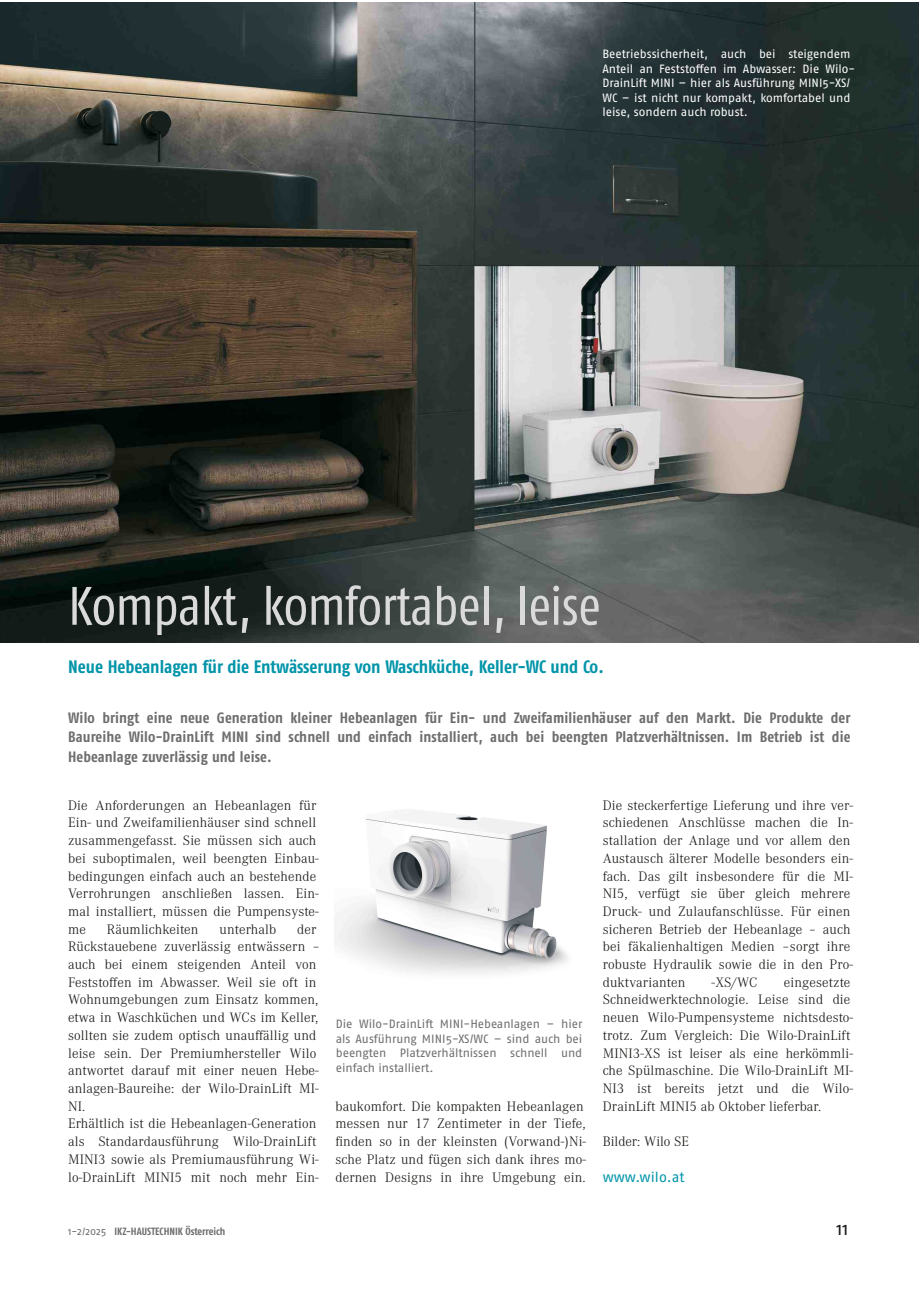
<style>
.page{position:relative;width:919px;height:1289px;background:#fff}
.page>*{position:absolute;margin:0;border:0;box-sizing:border-box;transform-origin:0 0}
.t1{font:condensed 54px "Fago OT";letter-spacing:-.015em;color:#dadada}
.t2{font:700 condensed 18px "Fago OT";letter-spacing:-.005em;color:#0094a9}
.t3{font:18px "Fago OT";color:#181715}
.t4{font:700 condensed 15px/19.5px "Fago OT";letter-spacing:.005em;color:#6f6e6e;text-align:justify}
.t5{font:300 14.25px/17.7px "Corporate A";letter-spacing:.01em;color:#181715}
.t6{font:14.25px "Fago OT";color:#0094a9}
.t7{font:12px/14.5px "Fago OT";letter-spacing:-.005em;color:#fff}
.t8{font:12px/14.5px "Fago OT";letter-spacing:-.005em;color:#6f6e6e;text-align:justify}
.t9{font:700 condensed 10.5px "Fago OT";letter-spacing:-.005em;color:#6f6e6e}
.s1{font-weight:400;font-stretch:normal}
</style>
<div class="page">
<img style="left:0;top:3px;width:918px;height:639px">
<img style="left:334px;top:809px;width:234px;height:165px">
<p class="t7" style="left:602px;top:47px;width:254px">Beetriebssicherheit, auch bei steigendem Anteil an Feststoffen im Abwasser: Die Wilo-DrainLift MINI – hier als Ausführung MINI5-XS/ WC – ist nicht nur kompakt, komfortabel und leise, sondern auch robust.</p>
<h1 class="t1" style="left:68px;top:573px;width:534px">Kompakt, komfortabel, leise</h1>
<p class="t2" style="left:68px;top:655px;width:537px">Neue Hebeanlagen für die Entwässerung von Waschküche, Keller-WC und Co.</p>
<p class="t4" style="left:68px;top:708px;width:783px">Wilo bringt eine neue Generation kleiner Hebeanlagen für Ein- und Zweifamilienhäuser auf den Markt. Die Produkte der Baureihe Wilo-DrainLift MINI sind schnell und einfach installiert, auch bei beengten Platzverhältnissen. Im Betrieb ist die Hebeanlage zuverlässig und leise.</p>
<p class="t5" style="left:68px;top:796px;width:252px">Die Anforderungen an Hebeanlagen für Ein- und Zweifamilienhäuser sind schnell zusammengefasst. Sie müssen sich auch bei suboptimalen, weil beengten Einbau&shy;bedingungen einfach auch an bestehende Verrohrungen anschließen lassen. Ein&shy;mal installiert, müssen die Pumpensyste&shy;me</p>
<p class="t5" style="left:68px;top:920px;width:253px;text-indent:229px">der Rückstauebene zuverlässig entwässern – auch bei einem steigenden Anteil von Feststoffen im Abwasser. Weil sie oft in Wohnumgebungen zum Einsatz kommen, etwa in Waschküchen und WCs im Keller, sollten sie zudem optisch unauffällig und leise sein. Der Premiumhersteller Wilo antwortet darauf mit einer neuen Hebe&shy;anlagen-Baureihe: der Wilo-DrainLift MI-NI.<br>Erhältlich ist die Hebeanlagen-Generation als Standardausführung Wilo-DrainLift MINI3 sowie als Premiumausführung Wi&shy;lo-DrainLift MINI5 mit noch mehr Ein-</p>
<p class="t5" style="left:107px;top:920px;width:93px">Räumlichkeiten</p>
<p class="t5" style="left:219px;top:920px;width:58px">unterhalb</p>
<p class="t8" style="left:336px;top:1016px;width:248px">Die Wilo-DrainLift MINI-Hebeanlagen – hier als Ausführung MINI5-XS/WC – sind auch bei beengten Platzverhältnissen schnell und einfach installiert.</p>
<p class="t5" style="left:335px;top:1097px;width:252px">baukomfort. Die kompakten Hebeanlagen messen nur 17 Zentimeter in der Tiefe, finden so in der kleinsten (Vorwand-)Ni&shy;sche Platz und fügen sich dank ihres mo&shy;dernen Designs in ihre Umgebung ein.</p>
<p class="t5" style="left:602px;top:796px;width:251px">Die steckerfertige Lieferung und ihre ver&shy;schiedenen Anschlüsse machen die In&shy;stallation der Anlage und vor allem den Austausch älterer Modelle besonders ein&shy;fach. Das gilt insbesondere für die MI-NI5, verfügt sie über gleich mehrere Druck- und Zulaufanschlüsse. Für einen sicheren Betrieb der Hebeanlage – auch bei fäkalienhaltigen Medien –sorgt ihre robuste Hydraulik sowie die in den Pro&shy;duktvarianten</p>
<p class="t5" style="left:711px;top:973px;width:48px">-XS/WC</p>
<p class="t5" style="left:602px;top:973px;width:251px;text-indent:181px">eingesetzte Schneidwerktechnologie. Leise sind die neuen Wilo-Pumpensysteme nichtsdesto&shy;trotz. Zum Vergleich: Die Wilo-DrainLift MINI3-XS ist leiser als eine herkömmli&shy;che Spülmaschine. Die Wilo-DrainLift MI-NI3 ist bereits jetzt und die Wilo-DrainLift MINI5 ab Oktober lieferbar.</p>
<p class="t5" style="left:602px;top:1132px;width:88px">Bilder: Wilo SE</p>
<p class="t6" style="left:602px;top:1167px;width:83px">www.wilo.at</p>
<p class="t9" style="left:68px;top:1224px;width:159px"><span class="s1">1-2/2025</span> IKZ-HAUSTECHNIK Österreich</p>
<p class="t3" style="left:836px;top:1218px;width:13px">11</p>
</div>
